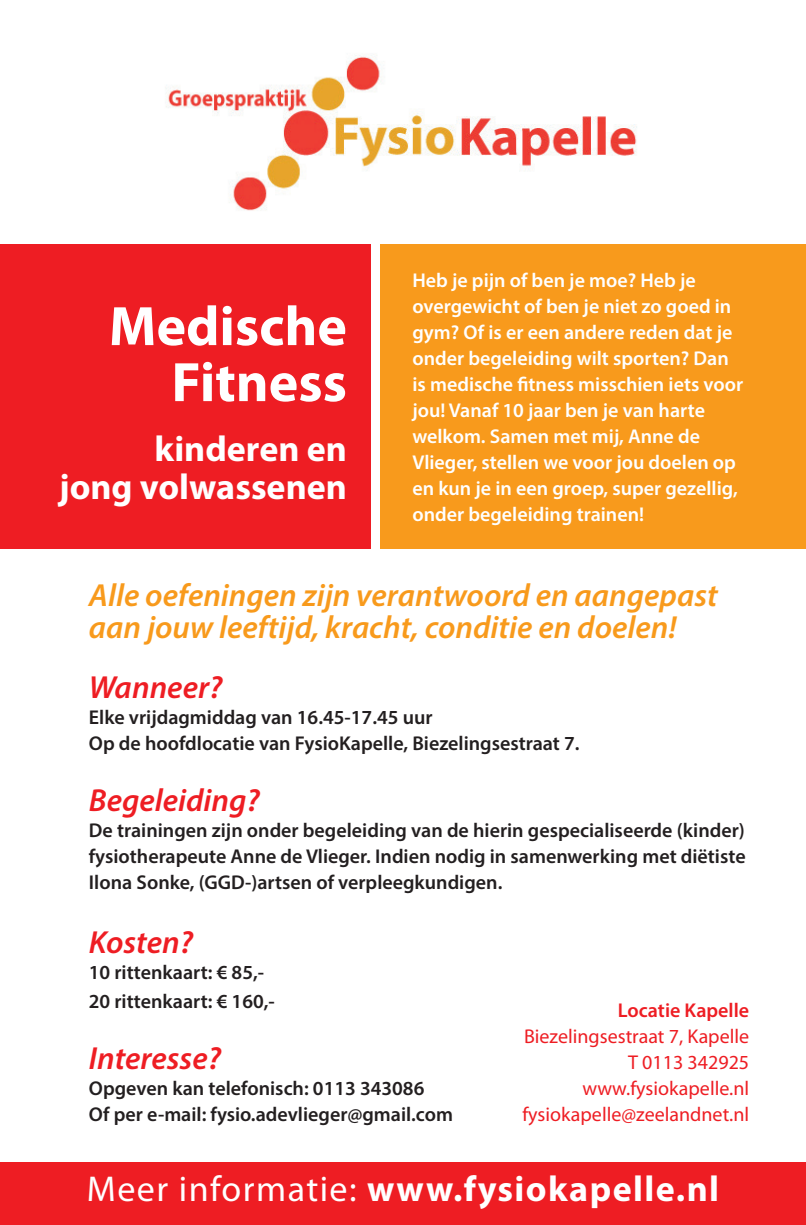
<style>
.page{position:relative;width:806px;height:1225px;background:#fff}
.page>*{position:absolute;margin:0;border:0;box-sizing:border-box;transform-origin:0 0}
.t1{font:700 56px/56px "Myriad Pro";color:#fff;text-align:right}
.t2{font:700 36px "Myriad Pro";letter-spacing:.04em;color:#fff}
.t3{font:700 36px/38px "Myriad Pro";color:#fff;text-align:right}
.t4{font:italic 600 32px/32px "Myriad Pro";color:#f89a1c}
.t5{font:italic 600 32px "Myriad Pro";color:#ee1d23}
.t6{font:600 20px/26px "Myriad Pro";color:#231f20}
.t7{font:600 20px/26px "Myriad Pro";color:#fff}
.t8{font:20px/26px "Myriad Pro";color:#ee1d23;text-align:right}
.t9{font:600 20px "Myriad Pro";color:#ee1d23}
.s1{font-weight:400}
</style>
<div class="page">
<div style="left:0;top:245px;width:370px;height:304px;background:#ee1d23"></div>
<div style="left:0;top:1162px;width:805px;height:63px;background:#ee1d23"></div>
<div style="left:380px;top:245px;width:425px;height:304px;background:#f89a1c"></div>
<img style="left:166px;top:55px;width:471px;height:156px">
<h1 class="t1" style="left:109px;top:296px;width:239px">Medische<br>Fitness</h1>
<h2 class="t3" style="left:59px;top:429px;width:289px">kinderen en<br>jong volwassenen</h2>
<p class="t7" style="left:412px;top:267px;width:332px">Heb je pijn of ben je moe? Heb je overgewicht of ben je niet zo goed in gym? Of is er een andere reden dat je onder begeleiding wilt sporten? Dan is medische fitness misschien iets voor jou! Vanaf 10 jaar ben je van harte welkom. Samen met mij, Anne de Vlieger, stellen we voor jou doelen op en kun je in een groep, super gezellig, onder begeleiding trainen!</p>
<h3 class="t4" style="left:89px;top:578px;width:630px">Alle oefeningen zijn verantwoord en aangepast aan jouw leeftijd, kracht, conditie en doelen!</h3>
<h3 class="t5" style="left:89px;top:667px;width:135px">Wanneer?</h3>
<p class="t6" style="left:89px;top:704px;width:492px">Elke vrijdagmiddag van 16.45-17.45 uur<br>Op de hoofdlocatie van FysioKapelle, Biezelingsestraat 7.</p>
<h3 class="t5" style="left:89px;top:780px;width:172px">Begeleiding?</h3>
<p class="t6" style="left:89px;top:817px;width:657px;text-align:justify">De trainingen zijn onder begeleiding van de hierin gespecialiseerde (kinder) fysiotherapeute Anne de Vlieger. Indien nodig in samenwerking met diëtiste Ilona Sonke, (GGD-)artsen of verpleegkundigen.</p>
<h3 class="t5" style="left:89px;top:922px;width:105px">Kosten?</h3>
<p class="t6" style="left:89px;top:957px;width:187px;line-height:28.8px">10 rittenkaart: € 85,-<br>20 rittenkaart: € 160,-</p>
<h3 class="t5" style="left:89px;top:1038px;width:133px">Interesse?</h3>
<p class="t6" style="left:89px;top:1074px;width:365px">Opgeven kan telefonisch: 0113 343086<br>Of per e-mail: fysio.adevlieger@gmail.com</p>
<p class="t9" style="left:617px;top:997px;width:133px">Locatie Kapelle</p>
<p class="t8" style="left:522px;top:1023px;width:228px">Biezelingsestraat 7, Kapelle<br>T 0113 342925 www.fysiokapelle.nl fysiokapelle@zeelandnet.nl</p>
<h2 class="t2" style="left:87px;top:1165px;width:633px"><span class="s1">Meer informatie:</span> www.fysiokapelle.nl</h2>
</div>
